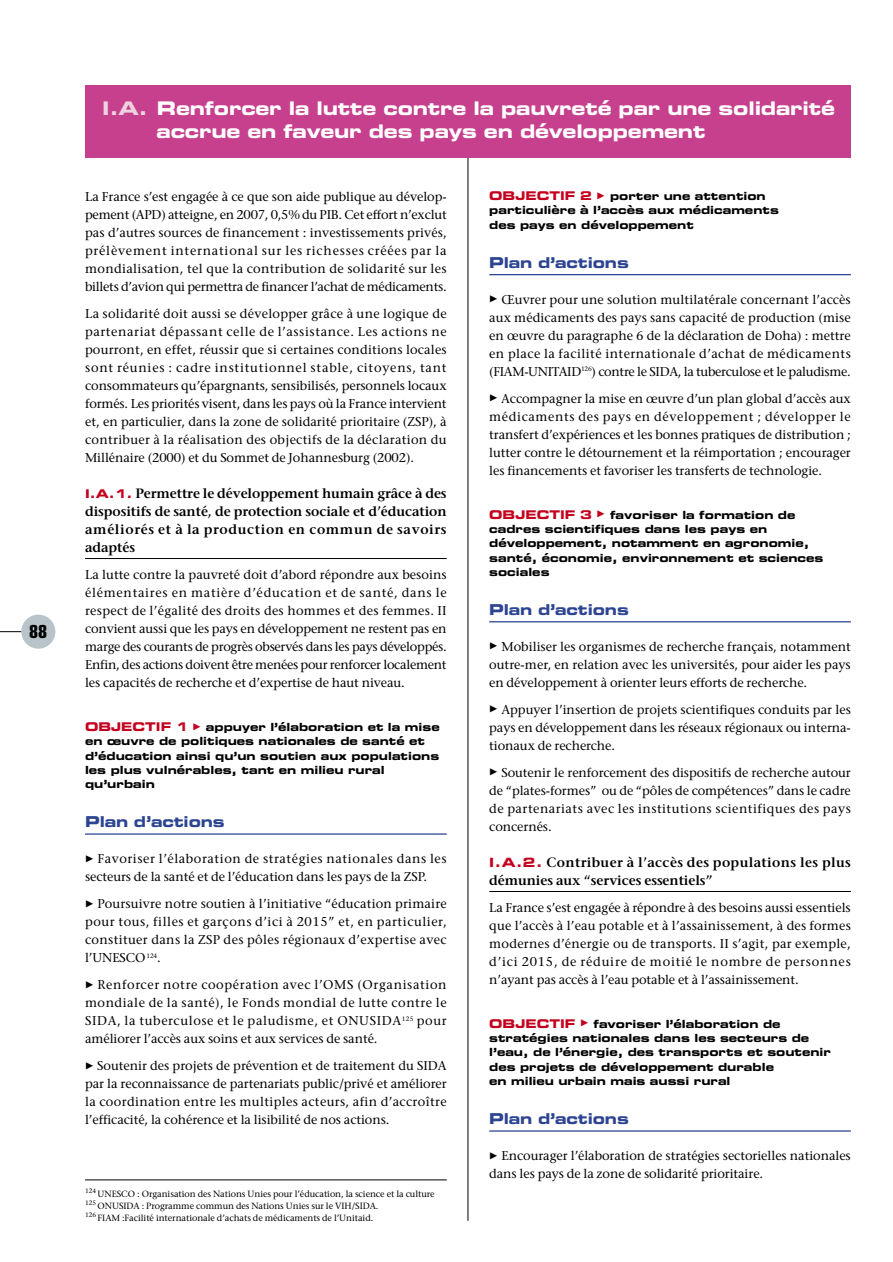
<style>
.page{position:relative;width:893px;height:1262px;background:#fff}
.page>*{position:absolute;margin:0;border:0;box-sizing:border-box;transform-origin:0 0}
.t1{font:18.75px/23.2px "Eurostile Bold Extended Two";letter-spacing:-.01em;color:#fff}
.t2{font:700 condensed 18px "Eurostile";color:#000}
.t3{font:15px "Eurostile Bold Extended Two";letter-spacing:-.01em;color:#2d4493}
.t4{font:600 13.5px/18px "Stone Serif";letter-spacing:.025em;color:#000;text-align:justify}
.t5{font:12.75px/18px "Stone Serif";letter-spacing:-.005em;color:#000;text-align:justify}
.t6{font:12.75px/18px "Stone Serif";letter-spacing:.045em;color:#000}
.t7{font:11.25px/14.2px "Eurostile Bold Extended Two";color:#000}
.t8{font:9px "Stone Serif";letter-spacing:-.005em;color:#000}
.t9{font:6.3px "Stone Serif";letter-spacing:-.005em;color:#000}
.s1{color:#efd2e0}
.s2{font-family:"Eurostile Bold Extended Two";font-weight:400;font-size:12px;color:#c3001e}
.s3{font-size:12px;color:#c3001e}
.s4{font-family:"European Pi Four";font-size:9px;color:#c3001e}
.s5{font-family:"European Pi Four";font-size:9px}
.s6{font-family:"Eurostile Bold Extended Two";font-weight:400;font-size:12.75px;color:#c3001e}
</style>
<div class="page">
<hr style="left:467px;top:85px;width:1px;height:1135px;background:#000">
<div style="left:21px;top:614px;width:34px;height:34px;background:#b8c3ca;border-radius:50%"></div>
<svg style="left:0;top:631px;width:21px;height:1px"></svg>
<div style="left:85px;top:85px;width:765px;height:72px;background:#c7408d"></div>
<hr style="left:85px;top:558px;width:361px;height:1px;background:#000">
<hr style="left:85px;top:833px;width:361px;height:1px;background:#2d4493">
<hr style="left:489px;top:274px;width:361px;height:1px;background:#2d4493">
<hr style="left:489px;top:621px;width:361px;height:1px;background:#2d4493">
<hr style="left:489px;top:891px;width:361px;height:1px;background:#000">
<hr style="left:489px;top:1130px;width:361px;height:1px;background:#2d4493">
<hr style="left:85px;top:1179px;width:361px;height:1px;background:#000">
<h2 class="t2" style="left:29px;top:625px;width:19px">88</h2>
<h1 class="t1" style="left:156px;top:99px;width:680px;text-indent:-54px"><span class="s1">I.A.</span> Renforcer la lutte contre la pauvreté par une solidarité accrue en faveur des pays en développement</h1>
<p class="t5" style="left:85px;top:189px;width:363px">La France s’est engagée à ce que son aide publique au dévelop&shy;pement (APD) atteigne, en 2007, 0,5% du PIB. Cet effort n’exclut pas d’autres sources de financement : investissements privés, prélèvement international sur les richesses créées par la mondialisation, tel que la contribution de solidarité sur les billets d’avion qui permettra de financer l’achat de médicaments.</p>
<p class="t5" style="left:85px;top:306px;width:363px">La solidarité doit aussi se développer grâce à une logique de partenariat dépassant celle de l’assistance. Les actions ne pourront, en effet, réussir que si certaines conditions locales sont réunies : cadre institutionnel stable, citoyens, tant consommateurs qu’épargnants, sensibilisés, personnels locaux formés. Les priorités visent, dans les pays où la France intervient et, en particulier, dans la zone de solidarité prioritaire (ZSP), à contribuer à la réalisation des objectifs de la déclaration du Millénaire (2000) et du Sommet de Johannesburg (2002).</p>
<p class="t4" style="left:85px;top:485px;width:363px"><span class="s2">I.A.1.</span> Permettre le développement humain grâce à des dispositifs de santé, de protection sociale et d’éducation améliorés et à la production en commun de savoirs adaptés</p>
<p class="t5" style="left:85px;top:567px;width:363px">La lutte contre la pauvreté doit d’abord répondre aux besoins élémentaires en matière d’éducation et de santé, dans le respect de l’égalité des droits des hommes et des femmes. II convient aussi que les pays en développement ne restent pas en marge des courants de progrès observés dans les pays développés.<br>Enfin, des actions doivent être menées pour renforcer localement les capacités de recherche et d’expertise de haut niveau.</p>
<p class="t7" style="left:85px;top:721px;width:356px"><span class="s3">OBJECTIF 1</span> <span class="s4">-</span> appuyer l’élaboration et la mise en œuvre de politiques nationales de santé et d’éducation ainsi qu’un soutien aux populations les plus vulnérables, tant en milieu rural qu’urbain</p>
<p class="t3" style="left:85px;top:816px;width:141px">Plan d’actions</p>
<p class="t6" style="left:85px;top:851px;width:363px"><span class="s5">-</span> Favoriser l’élaboration de stratégies nationales dans les secteurs de la santé et de l’éducation dans les pays de la ZSP.</p>
<p class="t5" style="left:85px;top:896px;width:363px"><span class="s5">-</span> Poursuivre notre soutien à l’initiative “éducation primaire pour tous, filles et garçons d’ici à 2015” et, en particulier, constituer dans la ZSP des pôles régionaux d’expertise avec l’UNESCO<sup>124</sup>.</p>
<p class="t5" style="left:85px;top:977px;width:363px"><span class="s5">-</span> Renforcer notre coopération avec l’OMS (Organisation mondiale de la santé), le Fonds mondial de lutte contre le SIDA, la tuberculose et le paludisme, et ONUSIDA<sup>125</sup> pour améliorer l’accès aux soins et aux services de santé.</p>
<p class="t5" style="left:85px;top:1058px;width:363px"><span class="s5">-</span> Soutenir des projets de prévention et de traitement du SIDA par la reconnaissance de partenariats public/privé et améliorer la coordination entre les multiples acteurs, afin d’accroître l’efficacité, la cohérence et la lisibilité de nos actions.</p>
<p class="t9" style="left:85px;top:1188px;width:12px">124</p>
<p class="t8" style="left:98px;top:1190px;width:338px">UNESCO : Organisation des Nations Unies pour l’éducation, la science et la culture</p>
<p class="t9" style="left:85px;top:1200px;width:12px">125</p>
<p class="t8" style="left:98px;top:1202px;width:282px">ONUSIDA : Programme commun des Nations Unies sur le VIH/SIDA.</p>
<p class="t9" style="left:85px;top:1212px;width:12px">126</p>
<p class="t8" style="left:98px;top:1214px;width:277px">FIAM :Facilité internationale d’achats de médicaments de l’Unitaid.</p>
<p class="t7" style="left:489px;top:190px;width:291px"><span class="s3">OBJECTIF 2</span> <span class="s4">-</span> porter une attention particulière à l’accès aux médicaments des pays en développement</p>
<p class="t3" style="left:489px;top:257px;width:141px">Plan d’actions</p>
<p class="t5" style="left:489px;top:291px;width:363px"><span class="s5">-</span> Œuvrer pour une solution multilatérale concernant l’accès aux médicaments des pays sans capacité de production (mise en œuvre du paragraphe 6 de la déclaration de Doha) : mettre en place la facilité internationale d’achat de médicaments (FIAM-UNITAID<sup>126</sup>) contre le SIDA, la tuberculose et le paludisme.</p>
<p class="t5" style="left:489px;top:390px;width:363px"><span class="s5">-</span> Accompagner la mise en œuvre d’un plan global d’accès aux médicaments des pays en développement ; développer le transfert d’expériences et les bonnes pratiques de distribution ; lutter contre le détournement et la réimportation ; encourager les financements et favoriser les transferts de technologie.</p>
<p class="t7" style="left:489px;top:509px;width:336px"><span class="s3">OBJECTIF 3</span> <span class="s4">-</span> favoriser la formation de cadres scientifiques dans les pays en développement, notamment en agronomie, santé, économie, environnement et sciences sociales</p>
<p class="t3" style="left:489px;top:604px;width:141px">Plan d’actions</p>
<p class="t5" style="left:489px;top:638px;width:363px"><span class="s5">-</span> Mobiliser les organismes de recherche français, notamment outre-mer, en relation avec les universités, pour aider les pays en développement à orienter leurs efforts de recherche.</p>
<p class="t5" style="left:489px;top:701px;width:363px"><span class="s5">-</span> Appuyer l’insertion de projets scientifiques conduits par les pays en développement dans les réseaux régionaux ou interna&shy;tionaux de recherche.</p>
<p class="t5" style="left:489px;top:764px;width:363px"><span class="s5">-</span> Soutenir le renforcement des dispositifs de recherche autour de “plates-formes” ou de “pôles de compétences” dans le cadre de partenariats avec les institutions scientifiques des pays concernés.</p>
<p class="t4" style="left:489px;top:854px;width:363px"><span class="s6">I.A.2.</span> Contribuer à l’accès des populations les plus démunies aux “services essentiels”</p>
<p class="t5" style="left:489px;top:899px;width:363px">La France s’est engagée à répondre à des besoins aussi essentiels que l’accès à l’eau potable et à l’assainissement, à des formes modernes d’énergie ou de transports. II s’agit, par exemple, d’ici 2015, de réduire de moitié le nombre de personnes n’ayant pas accès à l’eau potable et à l’assainissement.</p>
<p class="t7" style="left:489px;top:1018px;width:343px"><span class="s3">OBJECTIF</span> <span class="s4">-</span> favoriser l’élaboration de stratégies nationales dans les secteurs de l’eau, de l’énergie, des transports et soutenir des projets de développement durable<br>en milieu urbain mais aussi rural</p>
<p class="t3" style="left:489px;top:1113px;width:141px">Plan d’actions</p>
<p class="t5" style="left:489px;top:1147px;width:363px"><span class="s5">-</span> Encourager l’élaboration de stratégies sectorielles nationales dans les pays de la zone de solidarité prioritaire.</p>
</div>
